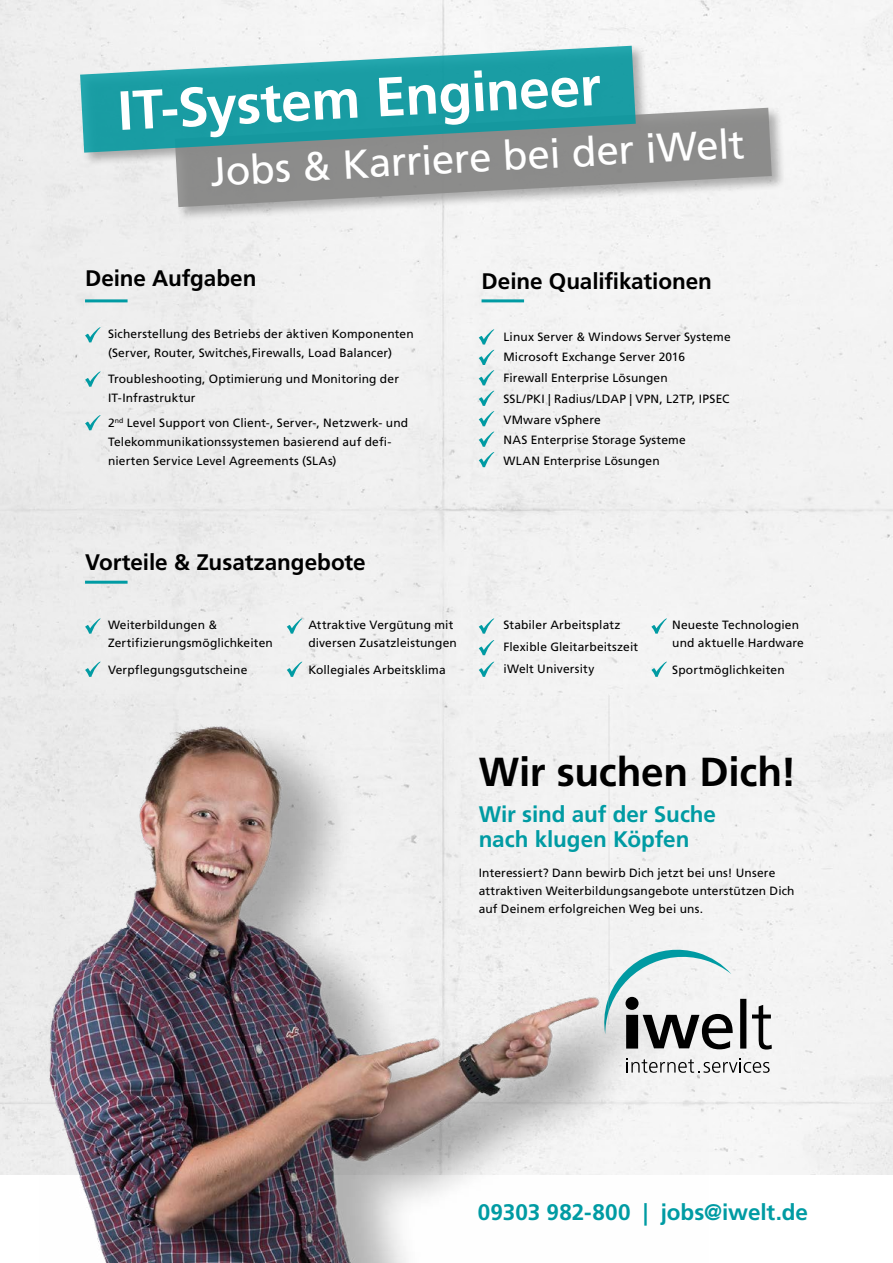
<style>
.page{position:relative;width:893px;height:1263px;background:#fff}
.page>*{position:absolute;margin:0;border:0;box-sizing:border-box;transform-origin:0 0}
.t1{font:700 55.05px "Frutiger LT";color:#fff}
.t2{font:40.5px "Frutiger LT";color:#fff}
.t3{font:700 40.5px "Frutiger LT";letter-spacing:-.005em;color:#000}
.t4{font:700 22.5px/25.5px "Frutiger LT";letter-spacing:-.005em;color:#009ba3}
.t5{font:700 22.5px "Frutiger LT";letter-spacing:-.005em;color:#000}
.t6{font:12px/20.7px "Frutiger LT";letter-spacing:.01em;color:#000}
</style>
<div class="page">
<div style="left:0;top:0;width:893px;height:1174px;background:#f1f1f1"></div>
<div style="left:78px;top:44px;width:708px;height:178px;background:#000;opacity:.35"></div>
<svg style="left:175px;top:108px;width:597px;height:99px;background:#9f9f9f"></svg>
<svg style="left:80px;top:46px;width:556px;height:107px;background:#47a6ab"></svg>
<svg style="left:709px;top:950px;width:63px;height:99px"></svg>
<svg style="left:709px;top:1058px;width:61px;height:15px"></svg>
<img style="left:39px;top:694px;width:670px;height:569px">
<hr style="left:85px;top:299px;width:43px;height:3px;background:#009ba3">
<hr style="left:482px;top:299px;width:42px;height:3px;background:#009ba3">
<svg style="left:85px;top:327px;width:16px;height:15px"></svg>
<svg style="left:85px;top:371px;width:16px;height:16px"></svg>
<svg style="left:479px;top:391px;width:15px;height:35px"></svg>
<svg style="left:85px;top:415px;width:16px;height:15px"></svg>
<svg style="left:479px;top:329px;width:15px;height:56px"></svg>
<svg style="left:85px;top:662px;width:16px;height:15px"></svg>
<svg style="left:651px;top:662px;width:16px;height:15px"></svg>
<svg style="left:479px;top:662px;width:15px;height:15px"></svg>
<svg style="left:287px;top:662px;width:15px;height:15px"></svg>
<hr style="left:85px;top:581px;width:43px;height:3px;background:#009ba3">
<svg style="left:85px;top:618px;width:16px;height:16px"></svg>
<svg style="left:651px;top:618px;width:16px;height:16px"></svg>
<svg style="left:479px;top:618px;width:15px;height:16px"></svg>
<svg style="left:287px;top:618px;width:15px;height:16px"></svg>
<svg style="left:479px;top:640px;width:15px;height:15px"></svg>
<svg style="left:479px;top:432px;width:15px;height:35px"></svg>
<h1 class="t1" style="left:116px;top:79px;width:485px;rotate:-3deg">IT-System Engineer</h1>
<h2 class="t2" style="left:209px;top:148px;width:536px;rotate:-3deg">Jobs &amp; Karriere bei der iWelt</h2>
<h3 class="t5" style="left:85px;top:265px;width:173px">Deine Aufgaben</h3>
<h3 class="t5" style="left:482px;top:268px;width:232px">Deine Qualifikationen</h3>
<p class="t6" style="left:108px;top:325px;width:307px;line-height:19px">Sicherstellung des Betriebs der aktiven Komponenten (Server, Router, Switches,Firewalls, Load Balancer)</p>
<p class="t6" style="left:108px;top:369px;width:293px;line-height:19px">Troubleshooting, Optimierung und Monitoring der<br>IT-Infrastruktur</p>
<p class="t6" style="left:108px;top:414px;width:302px;line-height:19px">2<sup>nd</sup> Level Support von Client-, Server-, Netzwerk- und<br>Telekommunikationssystemen basierend auf defi&shy;nierten Service Level Agreements (SLAs)</p>
<p class="t6" style="left:503px;top:326px;width:229px">Linux Server &amp; Windows Server Systeme<br>Microsoft Exchange Server 2016<br>Firewall Enterprise Lösungen<br>SSL/PKI | Radius/LDAP | VPN, L2TP, IPSEC<br>VMware vSphere<br>NAS Enterprise Storage Systeme<br>WLAN Enterprise Lösungen</p>
<h3 class="t5" style="left:85px;top:549px;width:282px">Vorteile &amp; Zusatzangebote</h3>
<p class="t6" style="left:108px;top:616px;width:166px;line-height:18px">Weiterbildungen &amp;<br>Zertifizierungsmöglichkeiten</p>
<p class="t6" style="left:108px;top:659px;width:141px">Verpflegungsgutscheine</p>
<p class="t6" style="left:308px;top:616px;width:150px;line-height:18px">Attraktive Vergütung mit diversen Zusatzleistungen</p>
<p class="t6" style="left:308px;top:659px;width:139px">Kollegiales Arbeitsklima</p>
<p class="t6" style="left:503px;top:614px;width:136px;line-height:22px">Stabiler Arbeitsplatz<br>Flexible Gleitarbeitszeit iWelt University</p>
<p class="t6" style="left:672px;top:616px;width:133px;line-height:18px">Neueste Technologien und aktuelle Hardware</p>
<p class="t6" style="left:672px;top:659px;width:114px">Sportmöglichkeiten</p>
<h2 class="t3" style="left:479px;top:748px;width:319px">Wir suchen Dich!</h2>
<h3 class="t4" style="left:479px;top:801px;width:239px">Wir sind auf der Suche nach klugen Köpfen</h3>
<p class="t6" style="left:479px;top:863px;width:317px;line-height:18px">Interessiert? Dann bewirb Dich jetzt bei uns! Unsere attraktiven Weiterbildungsangebote unterstützen Dich auf Deinem erfolgreichen Weg bei uns.</p>
<h3 class="t4" style="left:478px;top:1200px;width:332px">09303 982-800 | jobs@iwelt.de</h3>
</div>
